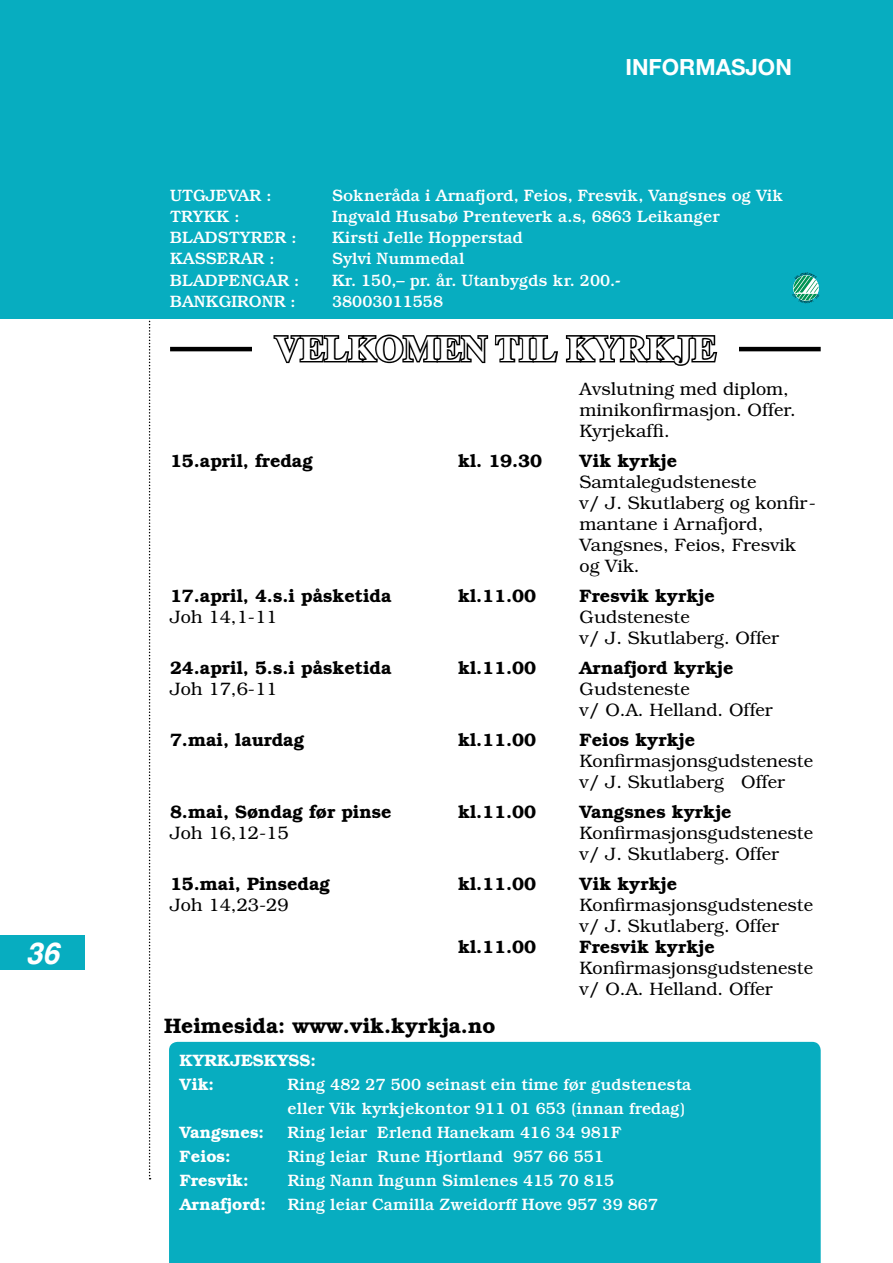
<style>
.page{position:relative;width:893px;height:1263px;background:#fff}
.page>*{position:absolute;margin:0;border:0;box-sizing:border-box;transform-origin:0 0}
.t1{font:700 36px "Times LT Std";color:#fff}
.t2{font:italic 700 30px "Helvetica";color:#fff}
.t3{font:700 22.35px "Helvetica Neue LT Std";color:#fff}
.t4{font:600 21px "Bookman Std";color:#000}
.t5{font:300 18px/21px "Bookman Std";color:#000}
.t6{font:600 18px "Bookman Std";color:#000}
.t7{font:500 16.5px/24px "Bookman Std";color:#fff}
.t8{font:600 16.5px/24px "Bookman Std";color:#fff}
</style>
<div class="page">
<svg style="left:149px;top:320px;width:2px;height:859px"></svg>
<div style="left:0;top:935px;width:85px;height:34px;background:#07adc0"></div>
<div style="left:0;top:0;width:893px;height:319px;background:#07adc0"></div>
<div style="left:169px;top:1042px;width:652px;height:221px;background:#07adc0"></div>
<hr style="left:170px;top:347px;width:651px;height:4px;background:#000">
<div style="left:252px;top:336px;width:487px;height:32px;background:#fff"></div>
<svg style="left:273px;top:334px;width:445px;height:32px"></svg>
<svg style="left:792px;top:273px;width:27px;height:30px"></svg>
<h2 class="t2" style="left:26px;top:928px;width:35px">36</h2>
<h3 class="t3" style="left:625px;top:53px;width:168px">INFORMASJON</h3>
<p class="t7" style="left:170px;top:184px;width:103px">UTGJEVAR :</p>
<p class="t7" style="left:332px;top:184px;width:453px">Sokneråda i Arnafjord, Feios, Fresvik, Vangsnes og Vik</p>
<p class="t7" style="left:170px;top:205px;width:71px">TRYKK :</p>
<p class="t7" style="left:332px;top:205px;width:389px">Ingvald Husabø Prenteverk a.s, 6863 Leikanger</p>
<p class="t7" style="left:170px;top:226px;width:128px">BLADSTYRER :</p>
<p class="t7" style="left:332px;top:226px;width:192px">Kirsti Jelle Hopperstad</p>
<p class="t7" style="left:170px;top:247px;width:106px">KASSERAR :</p>
<p class="t7" style="left:332px;top:247px;width:134px">Sylvi Nummedal</p>
<p class="t7" style="left:170px;top:268px;width:131px">BLADPENGAR :</p>
<p class="t7" style="left:332px;top:268px;width:290px">Kr. 150,– pr. år. Utanbygds kr. 200.-</p>
<p class="t7" style="left:170px;top:289px;width:127px">BANKGIRONR :</p>
<p class="t7" style="left:332px;top:289px;width:113px">38003011558</p>
<h1 class="t1" style="left:274px;top:327px;width:443px">VELKOMEN TIL KYRKJE</h1>
<p class="t5" style="left:580px;top:379px;width:218px">Avslutning med diplom, minikonfirmasjon. Offer.<br>Kyrjekaffi.</p>
<p class="t6" style="left:170px;top:450px;width:144px">15.april, fredag</p>
<p class="t6" style="left:458px;top:450px;width:85px">kl. 19.30</p>
<p class="t6" style="left:580px;top:450px;width:99px">Vik kyrkje</p>
<p class="t5" style="left:580px;top:472px;width:238px">Samtalegudsteneste<br>v/ J. Skutlaberg og konfir&shy;mantane i Arnafjord,<br>Vangsnes, Feios, Fresvik og Vik.</p>
<p class="t6" style="left:170px;top:585px;width:223px">17.april, 4.s.i påsketida</p>
<p class="t6" style="left:458px;top:585px;width:79px">kl.11.00</p>
<p class="t6" style="left:580px;top:585px;width:137px">Fresvik kyrkje</p>
<p class="t5" style="left:170px;top:607px;width:109px">Joh 14,1-11</p>
<p class="t5" style="left:580px;top:607px;width:201px">Gudsteneste<br>v/ J. Skutlaberg. Offer</p>
<p class="t6" style="left:170px;top:657px;width:223px">24.april, 5.s.i påsketida</p>
<p class="t6" style="left:458px;top:657px;width:79px">kl.11.00</p>
<p class="t6" style="left:580px;top:657px;width:155px">Arnafjord kyrkje</p>
<p class="t5" style="left:170px;top:679px;width:109px">Joh 17,6-11</p>
<p class="t5" style="left:580px;top:679px;width:195px">Gudsteneste<br>v/ O.A. Helland. Offer</p>
<p class="t6" style="left:170px;top:729px;width:136px">7.mai, laurdag</p>
<p class="t6" style="left:458px;top:729px;width:79px">kl.11.00</p>
<p class="t6" style="left:580px;top:729px;width:117px">Feios kyrkje</p>
<p class="t5" style="left:580px;top:751px;width:235px">Konfirmasjonsgudsteneste v/ J. Skutlaberg Offer</p>
<p class="t6" style="left:170px;top:801px;width:223px">8.mai, Søndag før pinse</p>
<p class="t6" style="left:458px;top:801px;width:79px">kl.11.00</p>
<p class="t6" style="left:580px;top:801px;width:154px">Vangsnes kyrkje</p>
<p class="t5" style="left:170px;top:823px;width:120px">Joh 16,12-15</p>
<p class="t5" style="left:580px;top:823px;width:235px">Konfirmasjonsgudsteneste v/ J. Skutlaberg. Offer</p>
<p class="t6" style="left:170px;top:873px;width:161px">15.mai, Pinsedag</p>
<p class="t6" style="left:458px;top:873px;width:79px">kl.11.00</p>
<p class="t6" style="left:580px;top:873px;width:99px">Vik kyrkje</p>
<p class="t5" style="left:170px;top:895px;width:120px">Joh 14,23-29</p>
<p class="t5" style="left:580px;top:895px;width:235px">Konfirmasjonsgudsteneste v/ J. Skutlaberg. Offer</p>
<p class="t6" style="left:458px;top:936px;width:79px">kl.11.00</p>
<p class="t6" style="left:580px;top:936px;width:137px">Fresvik kyrkje</p>
<p class="t5" style="left:580px;top:958px;width:235px">Konfirmasjonsgudsteneste v/ O.A. Helland. Offer</p>
<p class="t4" style="left:164px;top:1013px;width:333px">Heimesida: www.vik.kyrkja.no</p>
<p class="t8" style="left:180px;top:1048px;width:138px">KYRKJESKYSS:<br>Vik:</p>
<p class="t7" style="left:288px;top:1072px;width:405px">Ring 482 27 500 seinast ein time før gudstenesta eller Vik kyrkjekontor 911 01 653 (innan fredag)</p>
<p class="t8" style="left:180px;top:1120px;width:86px">Vangsnes:</p>
<p class="t7" style="left:288px;top:1120px;width:335px">Ring leiar Erlend Hanekam 416 34 981F</p>
<p class="t8" style="left:180px;top:1144px;width:53px">Feios:</p>
<p class="t7" style="left:288px;top:1144px;width:318px">Ring leiar Rune Hjortland 957 66 551</p>
<p class="t8" style="left:180px;top:1168px;width:71px">Fresvik:</p>
<p class="t7" style="left:288px;top:1168px;width:328px">Ring Nann Ingunn Simlenes 415 70 815</p>
<p class="t8" style="left:180px;top:1192px;width:88px">Arnafjord:</p>
<p class="t7" style="left:288px;top:1192px;width:372px">Ring leiar Camilla Zweidorff Hove 957 39 867</p>
</div>
